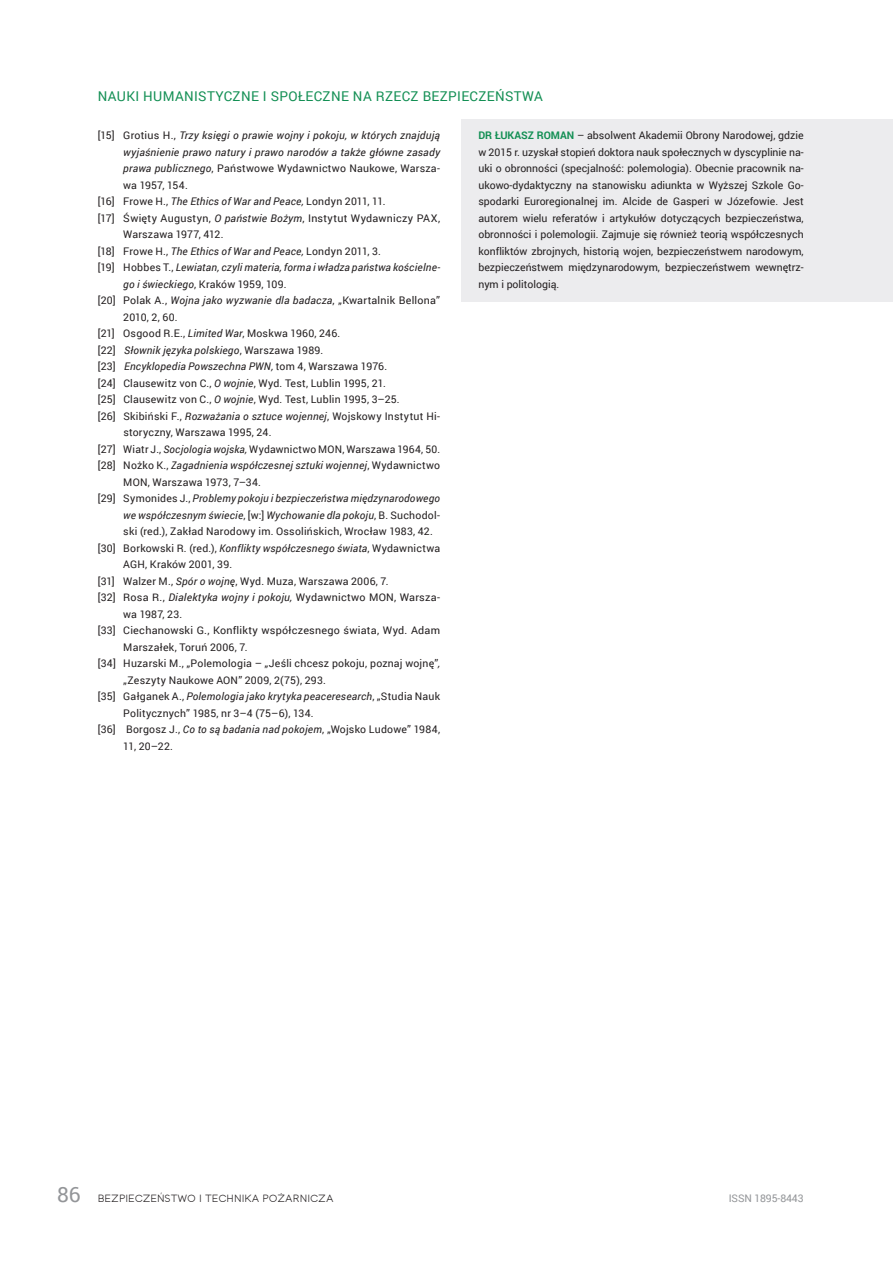
<style>
.page{position:relative;width:893px;height:1263px;background:#fff}
.page>*{position:absolute;margin:0;border:0;box-sizing:border-box;transform-origin:0 0}
.t1{font:21px "Roboto";color:#939598}
.t2{font:13.5px "Roboto";letter-spacing:.025em;color:#138f54}
.t3{font:10.5px/16.5px "Roboto";letter-spacing:.02em;color:#231f20;text-align:justify}
.t4{font:italic 10.5px "Roboto";letter-spacing:.02em;color:#231f20}
.t5{font:10.5px "Toma Sans";color:#231f20}
.t6{font:10.5px "Roboto";letter-spacing:-.01em;color:#939598}
.s1{font-style:normal}
.s2{font-style:italic}
.s3{font-weight:700;color:#138f54}
</style>
<div class="page">
<div style="left:461px;top:119px;width:432px;height:182px;background:#ececee"></div>
<p class="t2" style="left:98px;top:86px;width:447px">NAUKI HUMANISTYCZNE I SPOŁECZNE NA RZECZ BEZPIECZEŃSTWA</p>
<p class="t4" style="left:98px;top:128px;width:344px"><span class="s1">[15] Grotius H.,</span> Trzy księgi o prawie wojny i pokoju, w których znajdują</p>
<p class="t4" style="left:123px;top:145px;width:318px">wyjaśnienie prawo natury i prawo narodów a także główne zasady</p>
<p class="t3" style="left:123px;top:160px;width:318px"><span class="s2">prawa publicznego</span>, Pań stwowe Wydawnictwo Naukowe, Warsza-</p>
<p class="t3" style="left:123px;top:176px;width:66px">wa 1957, 154.</p>
<p class="t3" style="left:98px;top:193px;width:289px">[16] Frowe H., <span class="s2">The Ethics of War and Peace,</span> Londyn 2011, 11.</p>
<p class="t3" style="left:98px;top:209px;width:344px">[17] Święty Augustyn, <span class="s2">O państwie Bożym</span>, Instytut Wydawniczy PAX,</p>
<p class="t3" style="left:123px;top:226px;width:102px">Warszawa 1977, 412.</p>
<p class="t3" style="left:98px;top:242px;width:285px">[18] Frowe H., <span class="s2">The Ethics of War and Peace,</span> Londyn 2011, 3.</p>
<p class="t4" style="left:98px;top:260px;width:344px"><span class="s1">[19] Hobbes T.,</span> Lewiatan, czyli materia, forma i władza państwa kościelne-</p>
<p class="t3" style="left:123px;top:275px;width:165px"><span class="s2">go i świeckiego</span>, Kraków 1959, 109.</p>
<p class="t3" style="left:98px;top:292px;width:344px">[20] Polak A., <span class="s2">Wojna jako wyzwanie dla badacza</span>, „Kwartalnik Bellona”</p>
<p class="t3" style="left:123px;top:308px;width:56px">2010, 2, 60.</p>
<p class="t3" style="left:98px;top:325px;width:244px">[21] Osgood R.E., <span class="s2">Limited War</span>, Moskwa 1960, 246.</p>
<p class="t4" style="left:98px;top:343px;width:227px"><span class="s1">[22]</span> Słownik języka polskiego<span class="s1">, Warszawa 1989.</span></p>
<p class="t4" style="left:98px;top:359px;width:291px"><span class="s1">[23]</span> Encyklopedia Powszechna PWN, <span class="s1">tom 4, Warszawa 1976.</span></p>
<p class="t3" style="left:98px;top:374px;width:290px">[24] Clausewitz von C., <span class="s2">O wojnie</span>, Wyd. Test, Lublin 1995, 21.</p>
<p class="t3" style="left:98px;top:391px;width:303px">[25] Clausewitz von C., <span class="s2">O wojnie</span>, Wyd. Test, Lublin 1995, 3–25.</p>
<p class="t3" style="left:98px;top:407px;width:344px">[26] Skibiński F., <span class="s2">Rozważania o sztuce wojennej</span>, Wojskowy Instytut Hi-</p>
<p class="t3" style="left:123px;top:424px;width:150px">storyczny, Warszawa 1995, 24.</p>
<p class="t3" style="left:98px;top:440px;width:344px">[27] Wiatr J., <span class="s2">Socjologia wojska,</span> Wydawnictwo MON, Warszawa 1964, 50.</p>
<p class="t4" style="left:98px;top:458px;width:344px"><span class="s1">[28] Nożko K.,</span> Zagadnienia współczesnej sztuki wojennej<span class="s1">, Wydawnictwo</span></p>
<p class="t3" style="left:123px;top:473px;width:139px">MON, Warszawa 1973, 7–34.</p>
<p class="t4" style="left:98px;top:491px;width:344px"><span class="s1">[29] Symonides J.,</span> Problemy pokoju i bezpieczeństwa międzynarodowego</p>
<p class="t4" style="left:123px;top:508px;width:318px">we współczesnym świecie<span class="s1">, [w:]</span> Wychowanie dla pokoju<span class="s1">, B. Suchodol-</span></p>
<p class="t3" style="left:123px;top:523px;width:311px">ski (red.), Zakład Narodowy im. Ossolińskich, Wrocław 1983, 42.</p>
<p class="t3" style="left:98px;top:539px;width:344px">[30] Borkowski R. (red.), <span class="s2">Konflikty współczesnego świata</span>, Wydawnictwa</p>
<p class="t3" style="left:123px;top:556px;width:110px">AGH, Kraków 2001, 39.</p>
<p class="t3" style="left:98px;top:572px;width:292px">[31] Walzer M., <span class="s2">Spór o wojnę</span>, Wyd. Muza, Warszawa 2006, 7.</p>
<p class="t3" style="left:98px;top:589px;width:344px">[32] Rosa R., <span class="s2">Dialektyka wojny i pokoju,</span> Wydawnictwo MON, Warsza-</p>
<p class="t3" style="left:123px;top:605px;width:60px">wa 1987, 23.</p>
<p class="t3" style="left:98px;top:622px;width:344px">[33] Ciechanowski G., Konflikty współczesnego świata, Wyd. Adam</p>
<p class="t3" style="left:123px;top:638px;width:126px">Marszałek, Toruń 2006, 7.</p>
<p class="t3" style="left:98px;top:655px;width:344px">[34] Huzarski M., „Polemologia – „Jeśli chcesz pokoju, poznaj wojnę”<span class="s2">,</span></p>
<p class="t3" style="left:123px;top:671px;width:204px">„Zeszyty Naukowe AON” 2009, 2(75), 293.</p>
<p class="t4" style="left:98px;top:689px;width:344px"><span class="s1">[35] Gałganek A.,</span> Polemologia jako krytyka peaceresearch<span class="s1">, „Studia Nauk</span></p>
<p class="t3" style="left:123px;top:704px;width:192px">Politycznych” 1985, nr 3–4 (75–6), 134.</p>
<p class="t3" style="left:98px;top:721px;width:344px">[36] Borgosz J., <span class="s2">Co to są badania nad pokojem</span>, „Wojsko Ludowe” 1984,</p>
<p class="t3" style="left:123px;top:737px;width:51px">11, 20–22.</p>
<p class="t3" style="left:478px;top:127px;width:327px"><span class="s3">DR ŁUKASZ ROMAN</span> – absolwent Akademii Obrony Narodowej, gdzie w 2015 r. uzyskał stopień doktora nauk społecznych w dyscyplinie na&shy;uki o obronności (specjalność: polemologia). Obecnie pracownik na&shy;ukowo-dydaktyczny na stanowisku adiunkta w Wyższej Szkole Go&shy;spodarki Euroregionalnej im. Alcide de Gasperi w Józefowie. Jest autorem wielu referatów i artykułów dotyczących bezpieczeństwa, obronności i polemologii. Zajmuje się również teorią współczesnych konfliktów zbrojnych, historią wojen, bezpieczeństwem narodowym, bezpieczeństwem międzynarodowym, bezpieczeństwem wewnętrz&shy;nym i politologią.</p>
<h1 class="t1" style="left:57px;top:1179px;width:25px">86</h1>
<p class="t5" style="left:98px;top:1190px;width:237px">BEZPIECZEŃSTWO I TECHNIKA POŻARNICZA</p>
<p class="t6" style="left:729px;top:1190px;width:76px">ISSN 1895-8443</p>
</div>
